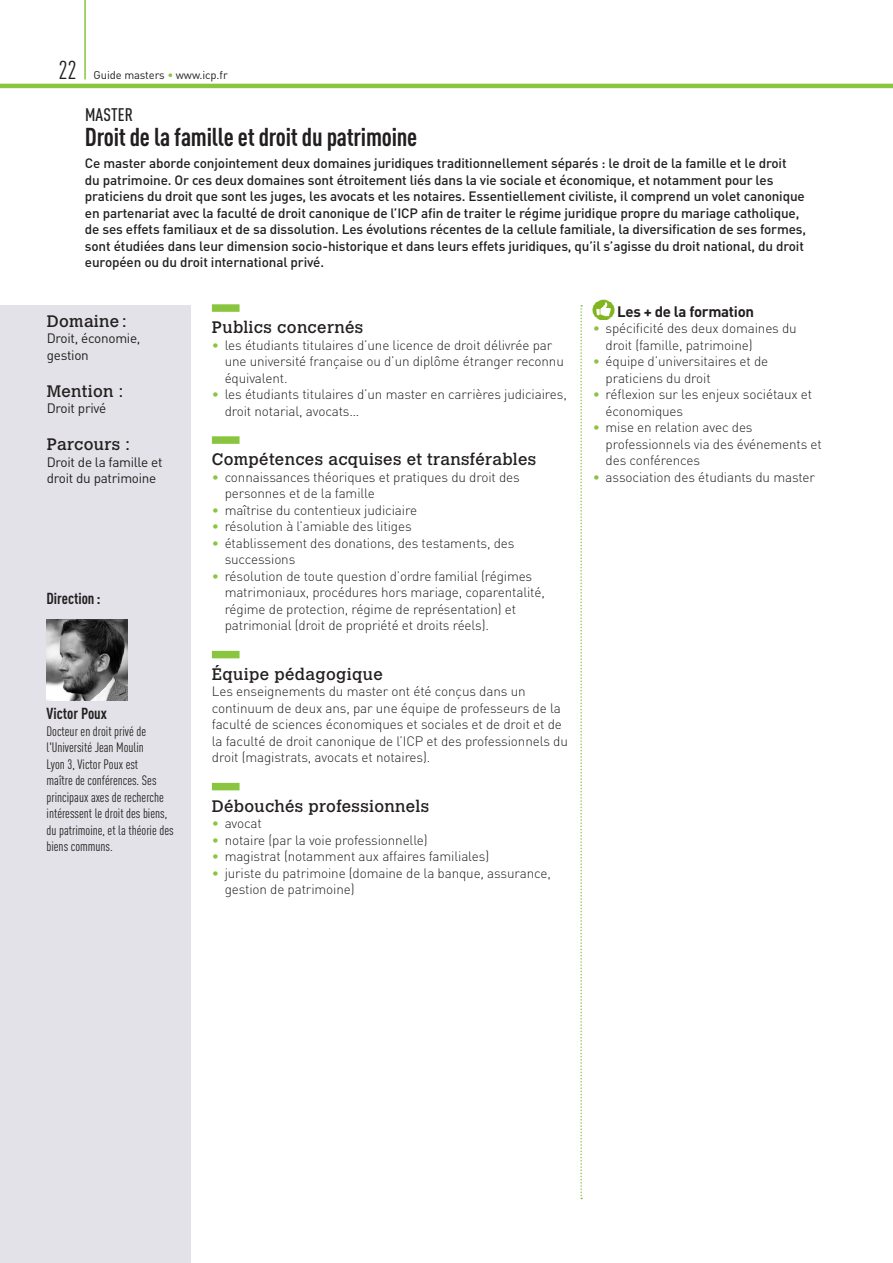
<style>
.page{position:relative;width:893px;height:1263px;background:#fff}
.page>*{position:absolute;margin:0;border:0;box-sizing:border-box;transform-origin:0 0}
.Titre_cursus_Master{font:700 condensed 25.5px "DINOT";letter-spacing:-.01em;color:#231f20}
.t1{font:condensed 25.5px "DINOT";color:#231f20}
.titre_type_diplome{font:500 condensed 18px "DINOT";letter-spacing:.01em;color:#231f20}
.Intertitre_Masters{font:16.5px "Calvert MT Std";letter-spacing:.02em;color:#231f20}
.DMP_Intertitre{font:16.5px "Calvert MT Std";letter-spacing:.02em;color:#231f20}
.BIOS_fond_couleur{font:700 condensed 15.75px "DINOT";color:#231f20}
.Intertitre_petite_colonne{font:700 15px "DINOT";letter-spacing:-.02em;color:#231f20}
.Texte_courant{font:300 13.5px/16.5px "DINOT";letter-spacing:-.01em;color:#231f20}
.FORMATIONS_intro{font:500 13.5px "DINOT";letter-spacing:-.01em;color:#231f20}
.BIOS_fond_couleur-2{font:condensed 13.5px/16.5px "DINOT";color:#231f20}
.DMP_txt_courant{font:13.5px/16.5px "DINOT";letter-spacing:-.02em;color:#231f20}
.t2{font:11.25px "DINOT";letter-spacing:-.01em;color:#231f20}
.s1{color:#89c53f}
</style>
<div class="page">
<hr style="left:84px;top:0;width:2px;height:79px;background:#89c53f">
<hr style="left:0;top:84px;width:893px;height:4px;background:#89c53f">
<svg style="left:580px;top:305px;width:2px;height:894px"></svg>
<div style="left:0;top:305px;width:191px;height:958px;background:#e3e2e8"></div>
<div style="left:212px;top:304px;width:28px;height:8px;background:#89c53f"></div>
<div style="left:212px;top:436px;width:28px;height:8px;background:#89c53f"></div>
<div style="left:212px;top:651px;width:28px;height:7px;background:#89c53f"></div>
<div style="left:212px;top:783px;width:28px;height:7px;background:#89c53f"></div>
<img style="left:593px;top:299px;width:21px;height:21px">
<img style="left:47px;top:620px;width:81px;height:81px">
<h1 class="t1" style="left:59px;top:56px;width:19px">22</h1>
<p class="t2" style="left:94px;top:68px;width:136px">Guide masters <span class="s1">•</span> www.icp.fr</p>
<p class="titre_type_diplome" style="left:85px;top:104px;width:50px">MASTER</p>
<p class="Titre_cursus_Master" style="left:85px;top:122px;width:334px">Droit de la famille et droit du patrimoine</p>
<p class="FORMATIONS_intro" style="left:85px;top:155px;width:703px">Ce master aborde conjointement deux domaines juridiques traditionnellement séparés : le droit de la famille et le droit</p>
<p class="FORMATIONS_intro" style="left:85px;top:171px;width:690px">du patrimoine. Or ces deux domaines sont étroitement liés dans la vie sociale et économique, et notamment pour les</p>
<p class="FORMATIONS_intro" style="left:85px;top:188px;width:721px">praticiens du droit que sont les juges, les avocats et les notaires. Essentiellement civiliste, il comprend un volet canonique</p>
<p class="FORMATIONS_intro" style="left:85px;top:204px;width:716px">en partenariat avec la faculté de droit canonique de l’ICP afin de traiter le régime juridique propre du mariage catholique,</p>
<p class="FORMATIONS_intro" style="left:85px;top:221px;width:723px">de ses effets familiaux et de sa dissolution. Les évolutions récentes de la cellule familiale, la diversification de ses formes,</p>
<p class="FORMATIONS_intro" style="left:85px;top:237px;width:720px">sont étudiées dans leur dimension socio-historique et dans leurs effets juridiques, qu’il s’agisse du droit national, du droit</p>
<p class="FORMATIONS_intro" style="left:85px;top:254px;width:241px">européen ou du droit international privé.</p>
<p class="DMP_Intertitre" style="left:47px;top:312px;width:81px">Domaine :</p>
<p class="DMP_txt_courant" style="left:47px;top:330px;width:95px">Droit, économie, gestion</p>
<p class="DMP_Intertitre" style="left:47px;top:381px;width:78px">Mention :</p>
<p class="DMP_txt_courant" style="left:47px;top:400px;width:61px">Droit privé</p>
<p class="DMP_Intertitre" style="left:47px;top:435px;width:85px">Parcours :</p>
<p class="DMP_txt_courant" style="left:47px;top:453px;width:117px">Droit de la famille et droit du patrimoine</p>
<p class="BIOS_fond_couleur" style="left:47px;top:588px;width:55px">Direction :</p>
<p class="BIOS_fond_couleur" style="left:47px;top:704px;width:62px">Victor Poux</p>
<p class="BIOS_fond_couleur-2" style="left:47px;top:723px;width:129px">Docteur en droit privé de l'Université Jean Moulin<br>Lyon 3, Victor Poux est<br>maître de conférences. Ses principaux axes de recherche intéressent le droit des biens, du patrimoine, et la théorie des biens communs.</p>
<p class="Intertitre_Masters" style="left:212px;top:318px;width:153px">Publics concernés</p>
<p class="Texte_courant" style="left:225px;top:336px;width:341px;text-indent:-13px"><span class="s1">•</span> les étudiants titulaires d’une licence de droit délivrée par une université française ou d’un diplôme étranger reconnu équivalent.</p>
<p class="Texte_courant" style="left:225px;top:386px;width:344px;text-indent:-13px"><span class="s1">•</span> les étudiants titulaires d’un master en carrières judiciaires, droit notarial, avocats…</p>
<p class="Intertitre_Masters" style="left:212px;top:450px;width:326px">Compétences acquises et transférables</p>
<p class="Texte_courant" style="left:225px;top:468px;width:297px;text-indent:-13px"><span class="s1">•</span> connaissances théoriques et pratiques du droit des personnes et de la famille</p>
<p class="Texte_courant" style="left:212px;top:501px;width:207px"><span class="s1">•</span> maîtrise du contentieux judiciaire</p>
<p class="Texte_courant" style="left:212px;top:518px;width:201px"><span class="s1">•</span> résolution à l’amiable des litiges</p>
<p class="Texte_courant" style="left:225px;top:534px;width:291px;text-indent:-13px"><span class="s1">•</span> établissement des donations, des testaments, des successions</p>
<p class="Texte_courant" style="left:225px;top:567px;width:322px;text-indent:-13px"><span class="s1">•</span> résolution de toute question d’ordre familial (régimes matrimoniaux, procédures hors mariage, coparentalité, régime de protection, régime de représentation) et patrimonial (droit de propriété et droits réels).</p>
<p class="Intertitre_Masters" style="left:212px;top:664px;width:172px">Équipe pédagogique</p>
<p class="Texte_courant" style="left:212px;top:683px;width:358px">Les enseignements du master ont été conçus dans un continuum de deux ans, par une équipe de professeurs de la faculté de sciences économiques et sociales et de droit et de la faculté de droit canonique de l’ICP et des professionnels du droit (magistrats, avocats et notaires).</p>
<p class="Intertitre_Masters" style="left:212px;top:796px;width:219px">Débouchés professionnels</p>
<p class="Texte_courant" style="left:212px;top:815px;width:51px"><span class="s1">•</span> avocat</p>
<p class="Texte_courant" style="left:212px;top:831px;width:217px"><span class="s1">•</span> notaire (par la voie professionnelle)</p>
<p class="Texte_courant" style="left:212px;top:848px;width:279px"><span class="s1">•</span> magistrat (notamment aux affaires familiales)</p>
<p class="Texte_courant" style="left:225px;top:864px;width:328px;text-indent:-13px"><span class="s1">•</span> juriste du patrimoine (domaine de la banque, assurance, gestion de patrimoine)</p>
<p class="Intertitre_petite_colonne" style="left:617px;top:301px;width:139px">Les + de la formation</p>
<p class="Texte_courant" style="left:606px;top:320px;width:193px;text-indent:-13px"><span class="s1">•</span> spécificité des deux domaines du droit (famille, patrimoine)</p>
<p class="Texte_courant" style="left:606px;top:353px;width:164px;text-indent:-13px"><span class="s1">•</span> équipe d’universitaires et de praticiens du droit</p>
<p class="Texte_courant" style="left:606px;top:386px;width:208px;text-indent:-13px"><span class="s1">•</span> réflexion sur les enjeux sociétaux et économiques</p>
<p class="Texte_courant" style="left:606px;top:419px;width:218px;text-indent:-13px"><span class="s1">•</span> mise en relation avec des professionnels via des événements et des conférences</p>
<p class="Texte_courant" style="left:593px;top:468px;width:224px"><span class="s1">•</span> association des étudiants du master</p>
</div>
